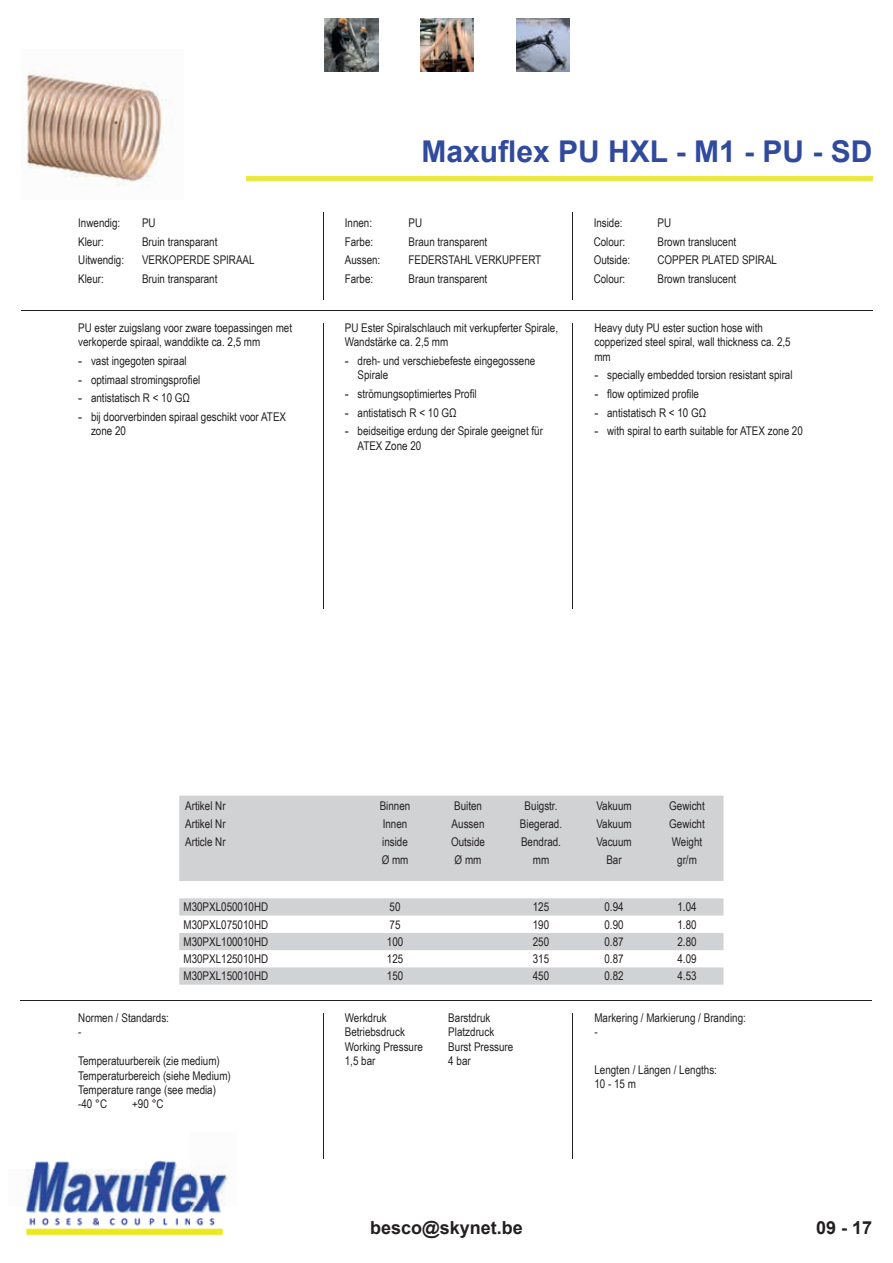
<style>
.page{position:relative;width:893px;height:1263px;background:#fff}
.page>*{position:absolute;margin:0;border:0;box-sizing:border-box;transform-origin:0 0}
.t1{font:700 30px "Arial";color:#304a9e}
.t2{font:700 18px "Arial";color:#231f20}
.t3{font:12px/18px "Arial Narrow";color:#231f20}
.s1{font-family:"Arial"}
</style>
<div class="page">
<hr style="left:246px;top:176px;width:627px;height:4px;background:#eae843">
<hr style="left:323px;top:212px;width:1px;height:88px;background:#231f20">
<hr style="left:572px;top:212px;width:1px;height:88px;background:#231f20">
<hr style="left:323px;top:323px;width:1px;height:285px;background:#231f20">
<hr style="left:572px;top:323px;width:1px;height:285px;background:#231f20">
<hr style="left:21px;top:310px;width:852px;height:1px;background:#231f20">
<hr style="left:21px;top:1000px;width:851px;height:1px;background:#231f20">
<hr style="left:323px;top:1013px;width:1px;height:146px;background:#231f20">
<hr style="left:572px;top:1013px;width:1px;height:146px;background:#231f20">
<img style="left:325px;top:18px;width:53px;height:53px">
<img style="left:421px;top:18px;width:53px;height:53px">
<img style="left:516px;top:18px;width:53px;height:53px">
<img style="left:25px;top:1160px;width:204px;height:76px">
<img style="left:21px;top:72px;width:142px;height:114px">
<svg style="left:179px;top:796px;width:544px;height:189px;fill:#d1d2d4"></svg>
<p class="t3" style="left:78px;top:213px;width:44px">Inwendig:</p>
<p class="t3" style="left:142px;top:213px;width:15px">PU</p>
<p class="t3" style="left:78px;top:232px;width:27px">Kleur:</p>
<p class="t3" style="left:142px;top:232px;width:77px">Bruin transparant</p>
<p class="t3" style="left:78px;top:250px;width:47px">Uitwendig:</p>
<p class="t3" style="left:142px;top:250px;width:114px">VERKOPERDE SPIRAAL</p>
<p class="t3" style="left:78px;top:269px;width:27px">Kleur:</p>
<p class="t3" style="left:142px;top:269px;width:77px">Bruin transparant</p>
<p class="t3" style="left:78px;top:320px;width:215px;line-height:14.4px">PU ester zuigslang voor zware toepassingen met verkoperde spiraal, wanddikte ca. 2,5 mm</p>
<p class="t3" style="left:78px;top:351px;width:110px"><span class="s1">-</span> vast ingegoten spiraal</p>
<p class="t3" style="left:78px;top:370px;width:124px"><span class="s1">-</span> optimaal stromingsprofiel</p>
<p class="t3" style="left:78px;top:389px;width:113px"><span class="s1">-</span> antistatisch R &lt; 10 GΩ</p>
<p class="t3" style="left:91px;top:409px;width:197px;line-height:14.4px;text-indent:-13px"><span class="s1">-</span> bij doorverbinden spiraal geschikt voor ATEX zone 20</p>
<h1 class="t1" style="left:421px;top:130px;width:453px">Maxuflex PU HXL - M1 - PU - SD</h1>
<p class="t3" style="left:345px;top:213px;width:29px">Innen:</p>
<p class="t3" style="left:409px;top:213px;width:15px">PU</p>
<p class="t3" style="left:345px;top:232px;width:30px">Farbe:</p>
<p class="t3" style="left:409px;top:232px;width:80px">Braun transparent</p>
<p class="t3" style="left:345px;top:250px;width:37px">Aussen:</p>
<p class="t3" style="left:409px;top:250px;width:134px">FEDERSTAHL VERKUPFERT</p>
<p class="t3" style="left:345px;top:269px;width:30px">Farbe:</p>
<p class="t3" style="left:409px;top:269px;width:80px">Braun transparent</p>
<p class="t3" style="left:345px;top:320px;width:215px;line-height:14.4px">PU Ester Spiralschlauch mit verkupferter Spirale,<br>Wandstärke ca. 2,5 mm</p>
<p class="t3" style="left:358px;top:353px;width:179px;line-height:14.4px;text-indent:-13px"><span class="s1">-</span> dreh- und verschiebefeste eingegossene<br>Spirale</p>
<p class="t3" style="left:345px;top:384px;width:133px"><span class="s1">-</span> strömungsoptimiertes Profil</p>
<p class="t3" style="left:345px;top:403px;width:113px"><span class="s1">-</span> antistatisch R &lt; 10 GΩ</p>
<p class="t3" style="left:358px;top:423px;width:187px;line-height:14.4px;text-indent:-13px"><span class="s1">-</span> beidseitige erdung der Spirale geeignet für<br>ATEX Zone 20</p>
<p class="t3" style="left:594px;top:213px;width:30px">Inside:</p>
<p class="t3" style="left:657px;top:213px;width:15px">PU</p>
<p class="t3" style="left:594px;top:232px;width:33px">Colour:</p>
<p class="t3" style="left:657px;top:232px;width:80px">Brown translucent</p>
<p class="t3" style="left:594px;top:250px;width:38px">Outside:</p>
<p class="t3" style="left:657px;top:250px;width:121px">COPPER PLATED SPIRAL</p>
<p class="t3" style="left:594px;top:269px;width:33px">Colour:</p>
<p class="t3" style="left:657px;top:269px;width:80px">Brown translucent</p>
<p class="t3" style="left:594px;top:320px;width:198px;line-height:14.4px">Heavy duty PU ester suction hose with copperized steel spiral, wall thickness ca. 2,5 mm</p>
<p class="t3" style="left:594px;top:366px;width:200px"><span class="s1">-</span> specially embedded torsion resistant spiral</p>
<p class="t3" style="left:594px;top:384px;width:106px"><span class="s1">-</span> flow optimized profile</p>
<p class="t3" style="left:594px;top:403px;width:113px"><span class="s1">-</span> antistatisch R &lt; 10 GΩ</p>
<p class="t3" style="left:594px;top:422px;width:210px"><span class="s1">-</span> with spiral to earth suitable for ATEX zone 20</p>
<p class="t3" style="left:185px;top:797px;width:42px;text-align:justify">Artikel Nr Artikel Nr Article Nr</p>
<p class="t3" style="left:380px;top:797px;width:32px">Binnen<br>Innen inside<br>Ø mm</p>
<p class="t3" style="left:451px;top:797px;width:35px">Buiten<br>Aussen<br>Outside<br>Ø mm</p>
<p class="t3" style="left:520px;top:797px;width:44px;text-align:center">Buigstr.<br>Biegerad.<br>Bendrad. mm</p>
<p class="t3" style="left:596px;top:797px;width:37px;text-align:center">Vakuum<br>Vakuum<br>Vacuum<br>Bar</p>
<p class="t3" style="left:669px;top:797px;width:37px;text-align:center">Gewicht<br>Gewicht<br>Weight gr/m</p>
<p class="t3" style="left:183px;top:898px;width:86px">M30PXL050010HD</p>
<p class="t3" style="left:390px;top:898px;width:12px">50</p>
<p class="t3" style="left:533px;top:898px;width:18px">125</p>
<p class="t3" style="left:604px;top:898px;width:21px">0.94</p>
<p class="t3" style="left:677px;top:898px;width:21px">1.04</p>
<p class="t3" style="left:183px;top:915px;width:86px">M30PXL075010HD</p>
<p class="t3" style="left:390px;top:915px;width:12px">75</p>
<p class="t3" style="left:533px;top:915px;width:18px">190</p>
<p class="t3" style="left:604px;top:915px;width:21px">0.90</p>
<p class="t3" style="left:677px;top:915px;width:21px">1.80</p>
<p class="t3" style="left:183px;top:932px;width:86px">M30PXL100010HD</p>
<p class="t3" style="left:387px;top:932px;width:18px">100</p>
<p class="t3" style="left:533px;top:932px;width:18px">250</p>
<p class="t3" style="left:604px;top:932px;width:21px">0.87</p>
<p class="t3" style="left:677px;top:932px;width:21px">2.80</p>
<p class="t3" style="left:183px;top:949px;width:86px">M30PXL125010HD</p>
<p class="t3" style="left:387px;top:949px;width:18px">125</p>
<p class="t3" style="left:533px;top:949px;width:18px">315</p>
<p class="t3" style="left:604px;top:949px;width:21px">0.87</p>
<p class="t3" style="left:677px;top:949px;width:21px">4.09</p>
<p class="t3" style="left:183px;top:967px;width:86px">M30PXL150010HD</p>
<p class="t3" style="left:387px;top:967px;width:18px">150</p>
<p class="t3" style="left:533px;top:967px;width:18px">450</p>
<p class="t3" style="left:604px;top:967px;width:21px">0.82</p>
<p class="t3" style="left:677px;top:967px;width:21px">4.53</p>
<p class="t3" style="left:78px;top:1010px;width:92px;line-height:14.4px">Normen / Standards: -</p>
<p class="t3" style="left:78px;top:1053px;width:154px;line-height:14.4px">Temperatuurbereik (zie medium)<br>Temperaturbereich (siehe Medium)<br>Temperature range (see media) -40 °C</p>
<p class="t3" style="left:132px;top:1095px;width:33px">+90 °C</p>
<p class="t3" style="left:345px;top:1008px;width:43px">Werkdruk</p>
<p class="t3" style="left:448px;top:1008px;width:44px">Barstdruk</p>
<p class="t3" style="left:345px;top:1023px;width:62px">Betriebsdruck</p>
<p class="t3" style="left:448px;top:1023px;width:47px">Platzdruck</p>
<p class="t3" style="left:345px;top:1037px;width:80px">Working Pressure</p>
<p class="t3" style="left:448px;top:1037px;width:67px">Burst Pressure</p>
<p class="t3" style="left:345px;top:1051px;width:32px">1,5 bar</p>
<p class="t3" style="left:448px;top:1051px;width:24px">4 bar</p>
<p class="t3" style="left:594px;top:1010px;width:153px;line-height:14.4px">Markering / Markierung / Branding: -</p>
<p class="t3" style="left:594px;top:1062px;width:124px;line-height:14.4px">Lengten / Längen / Lengths:<br>10 - 15 m</p>
<h2 class="t2" style="left:370px;top:1215px;width:154px">besco@skynet.be</h2>
<h2 class="t2" style="left:816px;top:1215px;width:58px">09 - 17</h2>
</div>
